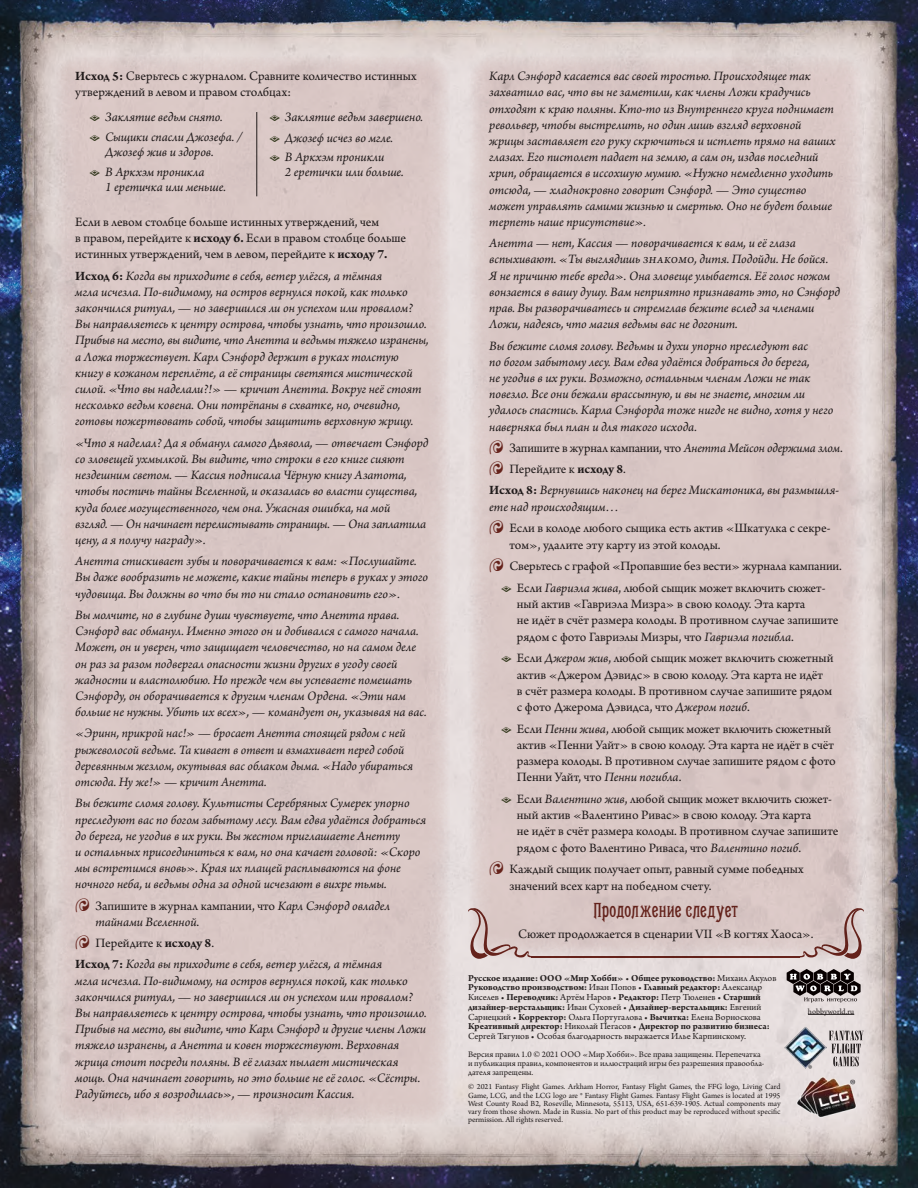
<style>
.page{position:relative;width:918px;height:1188px;background:#fff}
.page>*{position:absolute;margin:0;border:0;box-sizing:border-box;transform-origin:0 0}
.t1{font:21px "Conkordia";letter-spacing:-.01em;color:#702820}
.t2{font:italic 13.5px/16.2px "Arno Pro";letter-spacing:-.005em;color:#241f1f}
.t3{font:13.5px/16.2px "Arno Pro";color:#241f1f}
.t4{font:700 9.75px/9.8px "Arno Pro";color:#241f1f}
.t5{font:9px/9px "Arno Pro";color:#241f1f}
.t6{font:8.25px/8.2px "Arno Pro";color:#241f1f;text-align:justify}
.s1{font-weight:700}
.s2{font-weight:700;font-style:normal}
.s3{font-style:normal}
.s4{font-style:italic}
.s5{font-weight:400}
</style>
<div class="page">
<img style="left:0;top:0;width:918px;height:1188px">
<div style="left:351px;top:149px;width:216px;height:34px;background:#e7dfde"></div>
<svg style="left:450px;top:188px;width:18px;height:26px"></svg>
<div style="left:54px;top:54px;width:396px;height:1070px;background:#dac7c5"></div>
<hr style="left:256px;top:112px;width:1px;height:84px;background:#241f1f">
<div style="left:468px;top:54px;width:396px;height:905px;background:#dac8c5"></div>
<svg style="left:467px;top:906px;width:65px;height:53px"></svg>
<hr style="left:531px;top:956px;width:269px;height:1px;background:#702820">
<svg style="left:800px;top:906px;width:65px;height:53px"></svg>
<img style="left:796px;top:1076px;width:61px;height:42px">
<img style="left:784px;top:1027px;width:42px;height:42px">
<svg style="left:829px;top:1031px;width:35px;height:35px"></svg>
<svg style="left:787px;top:969px;width:74px;height:34px;background:#766f6f"></svg>
<hr style="left:808px;top:1014px;width:46px;height:1px;background:#241f1f">
<p class="t3" style="left:75px;top:69px;width:343px"><span class="s1">Исход 5:</span> Сверьтесь с журналом. Сравните количество истинных утверждений в левом и правом столбцах:</p>
<p class="t2" style="left:105px;top:108px;width:139px;line-height:19.5px">Заклятие ведьм снято.<br>Сыщики спасли Джозефа. /</p>
<p class="t2" style="left:105px;top:143px;width:110px;line-height:19.5px">Джозеф жив и здоров.<br>В Аркхэм проникла</p>
<p class="t2" style="left:105px;top:179px;width:122px">1 еретичка или меньше.</p>
<p class="t2" style="left:285px;top:108px;width:140px;line-height:20px">Заклятие ведьм завершено.<br>Джозеф исчез во мгле.<br>В Аркхэм проникли</p>
<p class="t2" style="left:285px;top:165px;width:120px">2 еретички или больше.</p>
<p class="t3" style="left:75px;top:215px;width:333px">Если в левом столбце больше истинных утверждений, чем<br>в правом, перейдите к <span class="s1">исходу 6.</span> Если в правом столбце больше истинных утверждений, чем в левом, перейдите к <span class="s1">исходу 7.</span></p>
<p class="t2" style="left:75px;top:268px;width:355px"><span class="s2">Исход 6:</span> Когда вы приходите в себя, ветер улёгся, а тёмная<br>мгла исчезла. По-видимому, на остров вернулся покой, как только закончился ритуал, — но завершился ли он успехом или провалом?<br>Вы направляетесь к центру острова, чтобы узнать, что произошло.<br>Прибыв на место, вы видите, что Анетта и ведьмы тяжело изранены, а Ложа торжествует. Карл Сэнфорд держит в руках толстую книгу в кожаном переплёте, а её страницы светятся мистической силой. «Что вы наделали?!» — кричит Анетта. Вокруг неё стоят несколько ведьм ковена. Они потрёпаны в схватке, но, очевидно, готовы пожертвовать собой, чтобы защитить верховную жрицу.</p>
<p class="t2" style="left:75px;top:435px;width:355px">«Что я наделал? Да я обманул самого Дьявола, — отвечает Сэнфорд со зловещей ухмылкой. Вы видите, что строки в его книге сияют нездешним светом. — Кассия подписала Чёрную книгу Азатота, чтобы постичь тайны Вселенной, и оказалась во власти существа, куда более могущественного, чем она. Ужасная ошибка, на мой<br>взгляд. — Он начинает перелистывать страницы. — Она заплатила цену, а я получу награду».</p>
<p class="t2" style="left:75px;top:554px;width:354px">Анетта стискивает зубы и поворачивается к вам: «Послушайте.<br>Вы даже вообразить не можете, какие тайны теперь в руках у этого чудовища. Вы должны во что бы то ни стало остановить его».</p>
<p class="t2" style="left:75px;top:608px;width:353px">Вы молчите, но в глубине души чувствуете, что Анетта права.<br>Сэнфорд вас обманул. Именно этого он и добивался с самого начала.<br>Может, он и уверен, что защищает человечество, но на самом деле он раз за разом подвергал опасности жизни других в угоду своей жадности и властолюбию. Но прежде чем вы успеваете помешать Сэнфорду, он оборачивается к другим членам Ордена. «Эти нам больше не нужны. Убить их всех», — командует он, указывая на вас.</p>
<p class="t2" style="left:75px;top:726px;width:339px">«Эринн, прикрой нас!» — бросает Анетта стоящей рядом с ней рыжеволосой ведьме. Та кивает в ответ и взмахивает перед собой деревянным жезлом, окутывая вас облаком дыма. «Надо убираться отсюда. Ну же!» — кричит Анетта.</p>
<p class="t2" style="left:75px;top:796px;width:353px">Вы бежите сломя голову. Культисты Серебряных Сумерек упорно преследуют вас по богом забытому лесу. Вам едва удаётся добраться до берега, не угодив в их руки. Вы жестом приглашаете Анетту<br>и остальных присоединиться к вам, но она качает головой: «Скоро мы встретимся вновь». Края их плащей расплываются на фоне ночного неба, и ведьмы одна за одной исчезают в вихре тьмы.</p>
<p class="t2" style="left:96px;top:898px;width:296px"><span class="s3">Запишите в журнал кампании, что</span> Карл Сэнфорд овладел тайнами Вселенной<span class="s3">.</span></p>
<p class="t2" style="left:75px;top:933px;width:308px;line-height:21.3px;text-indent:20px"><span class="s3">Перейдите к</span> <span class="s2">исходу 8</span><span class="s3">.<br></span><span class="s2">Исход 7:</span> Когда вы приходите в себя, ветер улёгся, а тёмная</p>
<p class="t2" style="left:75px;top:973px;width:353px">мгла исчезла. По-видимому, на остров вернулся покой, как только закончился ритуал, — но завершился ли он успехом или провалом?<br>Вы направляетесь к центру острова, чтобы узнать, что произошло.<br>Прибыв на место, вы видите, что Карл Сэнфорд и другие члены Ложи тяжело изранены, а Анетта и ковен торжествуют. Верховная жрица стоит посреди поляны. В её глазах пылает мистическая мощь. Она начинает говорить, но это больше не её голос. «Сёстры.<br>Радуйтесь, ибо я возродилась», — произносит Кассия.</p>
<p class="t2" style="left:489px;top:69px;width:348px">Карл Сэнфорд касается вас своей тростью. Происходящее так захватило вас, что вы не заметили, как члены Ложи крадучись отходят к краю поляны. Кто-то из Внутреннего круга поднимает револьвер, чтобы выстрелить, но один лишь взгляд верховной жрицы заставляет его руку скрючиться и истлеть прямо на ваших глазах. Его пистолет падает на землю, а сам он, издав последний хрип, обращается в иссохшую мумию. «Нужно немедленно уходить отсюда, — хладнокровно говорит Сэнфорд. — Это существо может управлять самими жизнью и смертью. Оно не будет больше терпеть наше присутствие».</p>
<p class="t2" style="left:489px;top:236px;width:352px">Анетта — нет, Кассия — поворачивается к вам, и её глаза вспыхивают. «Ты выглядишь знакомо, дитя. Подойди. Не бойся.<br>Я не причиню тебе вреда». Она зловеще улыбается. Её голос ножом вонзается в вашу душу. Вам неприятно признавать это, но Сэнфорд прав. Вы разворачиватесь и стремглав бежите вслед за членами Ложи, надеясь, что магия ведьмы вас не догонит.</p>
<p class="t2" style="left:489px;top:338px;width:346px">Вы бежите сломя голову. Ведьмы и духи упорно преследуют вас<br>по богом забытому лесу. Вам едва удаётся добраться до берега,<br>не угодив в их руки. Возможно, остальным членам Ложи не так повезло. Все они бежали врассыпную, и вы не знаете, многим ли удалось спастись. Карла Сэнфорда тоже нигде не видно, хотя у него наверняка был план и для такого исхода.</p>
<p class="t3" style="left:510px;top:440px;width:335px">Запишите в журнал кампании, что <span class="s4">Анетта Мейсон одержима злом</span>.</p>
<p class="t3" style="left:510px;top:462px;width:118px">Перейдите к <span class="s1">исходу 8</span>.</p>
<p class="t2" style="left:489px;top:483px;width:351px"><span class="s2">Исход 8:</span> Вернувшись наконец на берег Мискатоника, вы размышля-</p>
<p class="t2" style="left:489px;top:499px;width:131px">ете над происходящим…</p>
<p class="t3" style="left:510px;top:521px;width:323px">Если в колоде любого сыщика есть актив «Шкатулка с секре&shy;том», удалите эту карту из этой колоды.</p>
<p class="t3" style="left:517px;top:556px;width:327px;line-height:21.8px;text-indent:-7px">Сверьтесь с графой «Пропавшие без вести» журнала кампании.<br>Если <span class="s4">Гавриэла жива</span>, любой сыщик может включить сюжет-</p>
<p class="t3" style="left:517px;top:597px;width:323px">ный актив «Гавриэла Мизра» в свою колоду. Эта карта<br>не идёт в счёт размера колоды. В противном случае запишите рядом с фото Гавриэлы Мизры, что <span class="s4">Гавриэла погибла</span>.</p>
<p class="t3" style="left:517px;top:651px;width:318px">Если <span class="s4">Джером жив</span>, любой сыщик может включить сюжетный актив «Джером Дэвидс» в свою колоду. Эта карта не идёт<br>в счёт размера колоды. В противном случае запишите рядом с фото Джерома Дэвидса, что <span class="s4">Джером погиб</span>.</p>
<p class="t3" style="left:517px;top:721px;width:320px">Если <span class="s4">Пенни жива</span>, любой сыщик может включить сюжетный актив «Пенни Уайт» в свою колоду. Эта карта не идёт в счёт размера колоды. В противном случае запишите рядом с фото Пенни Уайт, что <span class="s4">Пенни погибла</span>.</p>
<p class="t3" style="left:517px;top:792px;width:323px">Если <span class="s4">Валентино жив</span>, любой сыщик может включить сюжет&shy;ный актив «Валентино Ривас» в свою колоду. Эта карта<br>не идёт в счёт размера колоды. В противном случае запишите рядом с фото Валентино Риваса, что <span class="s4">Валентино погиб</span>.</p>
<p class="t3" style="left:510px;top:862px;width:296px">Каждый сыщик получает опыт, равный сумме победных значений всех карт на победном счету.</p>
<h1 class="t1" style="left:593px;top:899px;width:147px">Продолжение следует</h1>
<p class="t3" style="left:518px;top:926px;width:297px">Сюжет продолжается в сценарии VII «В когтях Хаоса».</p>
<p class="t4" style="left:468px;top:973px;width:310px">Русское издание: ООО «Мир Хобби» <span class="s5">•</span> Общее руководство: <span class="s5">Михаил Акулов </span>Руководство производством: <span class="s5">Иван Попов •</span> Главный редактор: <span class="s5">Александр Киселев •</span> Переводчик: <span class="s5">Артём Наров •</span> Редактор: <span class="s5">Петр Тюленев •</span> Старший дизайнер-верстальщик: <span class="s5">Иван Суховей •</span> Дизайнер-верстальщик: <span class="s5">Евгений Сарнецкий •</span> Корректор: <span class="s5">Ольга Португалова •</span> Вычитка: <span class="s5">Елена Ворноскова </span>Креативный директор: <span class="s5">Николай Пегасов •</span> Директор по развитию бизнеса:<br><span class="s5">Сергей Тягунов • Особая благодарность выражается Илье Карпинскому.</span></p>
<p class="t5" style="left:468px;top:1050px;width:298px">Версия правил 1.0 © 2021 ООО «Мир Хобби». Все права защищены. Перепечатка и публикация правил, компонентов и иллюстраций игры без разрешения правообла&shy;дателя запрещены.</p>
<p class="t6" style="left:468px;top:1083px;width:314px">© 2021 Fantasy Flight Games. Arkham Horror, Fantasy Flight Games, the FFG logo, Living Card Game, LCG, and the LCG logo are ® Fantasy Flight Games. Fantasy Flight Games is located at 1995<br>West County Road B2, Roseville, Minnesota, 55113, USA, 651-639-1905. Actual components may vary from those shown. Made in Russia. No part of this product may be reproduced without specific permission. All rights reserved.</p>
<p class="t6" style="left:808px;top:1007px;width:48px">hobbyworld.ru</p>
</div>
